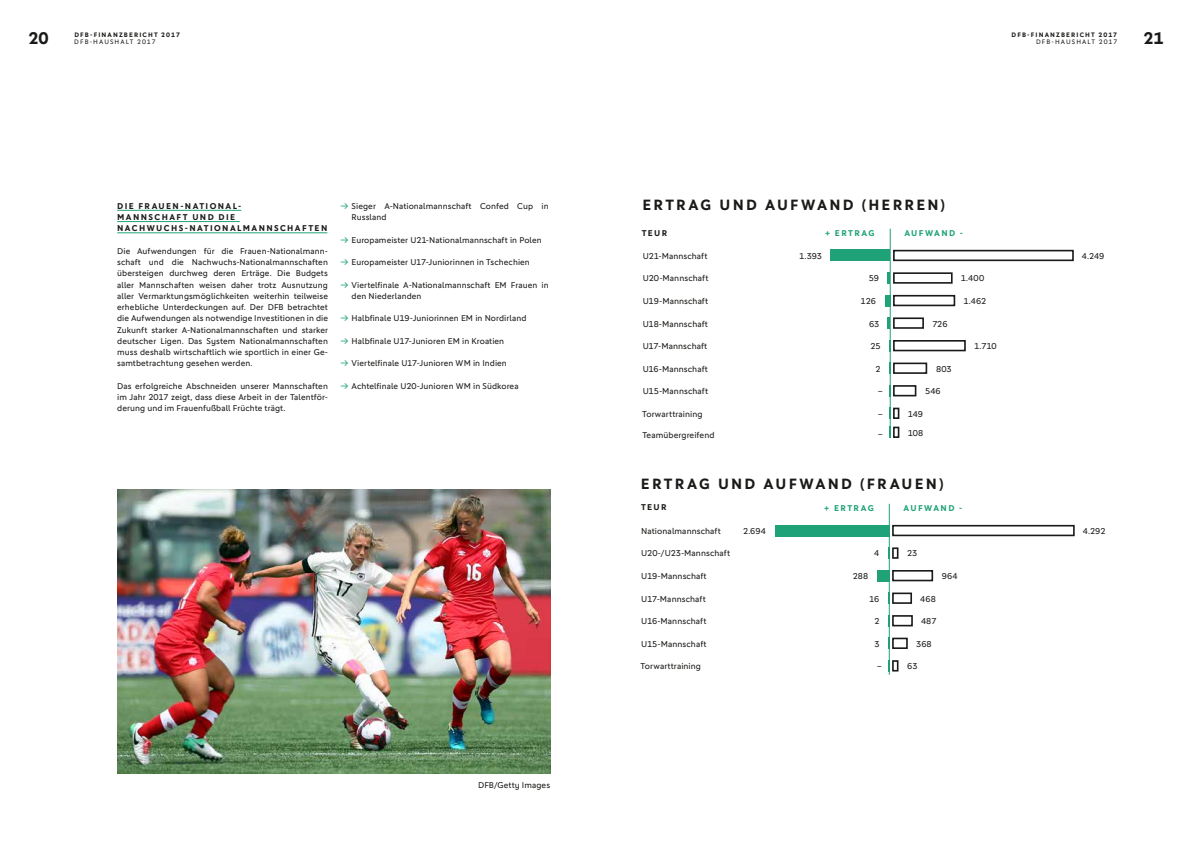
<style>
.page{position:relative;width:1191px;height:842px;background:#fff}
.page>*{position:absolute;margin:0;border:0;box-sizing:border-box;transform-origin:0 0}
.t1{font:700 17px "DFB Sans";color:#1a1a18}
.t2{font:700 15px "DFB Sans";letter-spacing:.15em;color:#1a1a18}
.t3{font:8.6px "DFB Sans";letter-spacing:.005em;color:#1a1a18}
.t4{font:8.5px/11.3px "DFB Sans";letter-spacing:.005em;color:#1a1a18;text-align:justify}
.t5{font:700 8.5px/11.3px "DFB Sans";letter-spacing:.165em;color:#1a1a18}
.t6{font:700 8.5px "DFB Sans";letter-spacing:.165em;color:#1fa277}
.t7{font:700 6.5px "DFB Sans";letter-spacing:.175em;color:#1a1a18}
.t8{font:6.5px "DFB Sans";letter-spacing:.16em;color:#1a1a18}
.s1{color:#1fa277}
</style>
<div class="page">
<hr style="left:117px;top:210px;width:124px;height:1px;background:#1fa277">
<hr style="left:117px;top:221px;width:123px;height:1px;background:#1fa277">
<hr style="left:117px;top:233px;width:210px;height:1px;background:#1fa277">
<div style="left:830px;top:250px;width:60px;height:11px;background:#1fa277"></div>
<svg style="left:887px;top:272px;width:3px;height:12px"></svg>
<svg style="left:887px;top:317px;width:3px;height:12px"></svg>
<div style="left:885px;top:295px;width:5px;height:11px;background:#1fa277"></div>
<div style="left:893px;top:272px;width:59px;height:12px;border:2px solid #1a1a18"></div>
<div style="left:893px;top:250px;width:180px;height:11px;border:2px solid #1a1a18"></div>
<div style="left:893px;top:295px;width:62px;height:11px;border:2px solid #1a1a18"></div>
<div style="left:893px;top:317px;width:31px;height:12px;border:2px solid #1a1a18"></div>
<div style="left:893px;top:340px;width:72px;height:11px;border:2px solid #1a1a18"></div>
<div style="left:893px;top:363px;width:34px;height:11px;border:2px solid #1a1a18"></div>
<div style="left:893px;top:385px;width:23px;height:11px;border:2px solid #1a1a18"></div>
<div style="left:893px;top:408px;width:6px;height:11px;border:2px solid #1a1a18"></div>
<div style="left:893px;top:427px;width:6px;height:11px;border:2px solid #1a1a18"></div>
<hr style="left:890px;top:229px;width:1px;height:209px;background:#1fa277">
<div style="left:774px;top:525px;width:115px;height:11px;background:#1fa277"></div>
<svg style="left:888px;top:547px;width:1px;height:12px"></svg>
<div style="left:877px;top:570px;width:12px;height:11px;background:#1fa277"></div>
<svg style="left:888px;top:592px;width:1px;height:12px"></svg>
<div style="left:892px;top:547px;width:6px;height:12px;border:2px solid #1a1a18"></div>
<div style="left:892px;top:525px;width:182px;height:11px;border:2px solid #1a1a18"></div>
<div style="left:892px;top:570px;width:41px;height:11px;border:2px solid #1a1a18"></div>
<div style="left:892px;top:592px;width:20px;height:12px;border:2px solid #1a1a18"></div>
<div style="left:892px;top:615px;width:21px;height:11px;border:2px solid #1a1a18"></div>
<div style="left:892px;top:638px;width:15px;height:11px;border:2px solid #1a1a18"></div>
<div style="left:892px;top:660px;width:6px;height:11px;border:2px solid #1a1a18"></div>
<hr style="left:889px;top:504px;width:1px;height:171px;background:#1fa277">
<img style="left:117px;top:489px;width:433px;height:284px">
<h1 class="t1" style="left:28px;top:28px;width:22px">20</h1>
<p class="t7" style="left:74px;top:31px;width:107px">DFB-FINANZBERICHT 2017</p>
<p class="t8" style="left:74px;top:38px;width:31px">DFB-Haushalt</p>
<p class="t8" style="left:137px;top:38px;width:20px">2017</p>
<p class="t5" style="left:117px;top:200px;width:212px">DIE FRAUEN-NATIONAL-<br>MANNSCHAFT UND DIE<br>NACHWUCHS-NATIONALMANNSCHAFTEN</p>
<p class="t4" style="left:117px;top:245px;width:212px">Die Aufwendungen für die Frauen-Nationalmann&shy;schaft und die Nachwuchs-Nationalmannschaften übersteigen durchweg deren Erträge. Die Budgets aller Mannschaften weisen daher trotz Ausnutzung aller Vermarktungsmöglichkeiten weiterhin teilweise erhebliche Unterdeckungen auf. Der DFB betrachtet die Aufwendungen als notwendige Investitionen in die Zukunft starker A-Nationalmannschaften und starker deutscher Ligen. Das System Nationalmannschaften muss deshalb wirtschaftlich wie sportlich in einer Ge&shy;samtbetrachtung gesehen werden.</p>
<p class="t4" style="left:117px;top:380px;width:212px">Das erfolgreiche Abschneiden unserer Mannschaften im Jahr 2017 zeigt, dass diese Arbeit in der Talentför&shy;derung und im Frauenfußball Früchte trägt.</p>
<p class="t4" style="left:351px;top:200px;width:199px;text-indent:-11px"><span class="s1">→</span> Sieger A-Nationalmannschaft Confed Cup in<br>Russland</p>
<p class="t4" style="left:340px;top:234px;width:203px"><span class="s1">→</span> Europameister U21-Nationalmannschaft in Polen</p>
<p class="t4" style="left:340px;top:256px;width:191px"><span class="s1">→</span> Europameister U17-Juniorinnen in Tschechien</p>
<p class="t4" style="left:351px;top:279px;width:199px;text-indent:-11px"><span class="s1">→</span> Viertelfinale A-Nationalmannschaft EM Frauen in den Niederlanden</p>
<p class="t4" style="left:340px;top:313px;width:188px"><span class="s1">→</span> Halbfinale U19-Juniorinnen EM in Nordirland</p>
<p class="t4" style="left:340px;top:335px;width:165px"><span class="s1">→</span> Halbfinale U17-Junioren EM in Kroatien</p>
<p class="t4" style="left:340px;top:358px;width:168px"><span class="s1">→</span> Viertelfinale U17-Junioren WM in Indien</p>
<p class="t4" style="left:340px;top:380px;width:180px"><span class="s1">→</span> Achtelfinale U20-Junioren WM in Südkorea</p>
<p class="t4" style="left:478px;top:779px;width:73px">DFB/Getty Images</p>
<h2 class="t2" style="left:642px;top:196px;width:304px">ERTRAG UND AUFWAND (HERREN)</h2>
<p class="t7" style="left:1011px;top:31px;width:107px">DFB-FINANZBERICHT 2017</p>
<p class="t8" style="left:1036px;top:38px;width:31px">DFB-Haushalt</p>
<p class="t8" style="left:1098px;top:38px;width:20px">2017</p>
<h1 class="t1" style="left:1143px;top:28px;width:22px">21</h1>
<p class="t5" style="left:641px;top:227px;width:27px">TEUR</p>
<p class="t6" style="left:825px;top:228px;width:51px">+ ERTRAG</p>
<p class="t6" style="left:904px;top:228px;width:60px">AUFWAND -</p>
<p class="t3" style="left:642px;top:251px;width:66px">U21-Mannschaft</p>
<p class="t3" style="left:799px;top:251px;width:24px">1.393</p>
<p class="t3" style="left:1082px;top:251px;width:24px">4.249</p>
<p class="t3" style="left:961px;top:273px;width:25px">1.400</p>
<p class="t3" style="left:963px;top:296px;width:24px">1.462</p>
<p class="t3" style="left:932px;top:319px;width:17px">726</p>
<p class="t3" style="left:974px;top:341px;width:24px">1.710</p>
<p class="t3" style="left:936px;top:364px;width:17px">803</p>
<p class="t3" style="left:925px;top:386px;width:17px">546</p>
<p class="t3" style="left:907px;top:409px;width:17px">149</p>
<p class="t3" style="left:642px;top:273px;width:67px">U20-Mannschaft</p>
<p class="t3" style="left:642px;top:296px;width:67px">U19-Mannschaft</p>
<p class="t3" style="left:642px;top:319px;width:67px">U18-Mannschaft</p>
<p class="t3" style="left:642px;top:341px;width:66px">U17-Mannschaft</p>
<p class="t3" style="left:642px;top:364px;width:67px">U16-Mannschaft</p>
<p class="t3" style="left:642px;top:386px;width:67px">U15-Mannschaft</p>
<p class="t3" style="left:642px;top:409px;width:62px">Torwarttraining</p>
<p class="t3" style="left:868px;top:273px;width:12px">59</p>
<p class="t3" style="left:860px;top:296px;width:17px">126</p>
<p class="t3" style="left:869px;top:319px;width:12px">63</p>
<p class="t3" style="left:870px;top:341px;width:12px">25</p>
<p class="t3" style="left:875px;top:364px;width:7px">2</p>
<p class="t3" style="left:877px;top:386px;width:7px">–</p>
<p class="t3" style="left:877px;top:409px;width:7px">–</p>
<p class="t3" style="left:642px;top:430px;width:74px">Teamübergreifend</p>
<p class="t3" style="left:877px;top:429px;width:7px">–</p>
<p class="t3" style="left:907px;top:428px;width:17px">108</p>
<h2 class="t2" style="left:641px;top:475px;width:304px">ERTRAG UND AUFWAND (FRAUEN)</h2>
<p class="t5" style="left:641px;top:502px;width:27px">TEUR</p>
<p class="t6" style="left:824px;top:503px;width:51px">+ ERTRAG</p>
<p class="t6" style="left:903px;top:503px;width:60px">AUFWAND -</p>
<p class="t3" style="left:641px;top:526px;width:81px">Nationalmannschaft</p>
<p class="t3" style="left:743px;top:526px;width:24px">2.694</p>
<p class="t3" style="left:641px;top:548px;width:90px">U20-/U23-Mannschaft</p>
<p class="t3" style="left:641px;top:571px;width:67px">U19-Mannschaft</p>
<p class="t3" style="left:641px;top:594px;width:66px">U17-Mannschaft</p>
<p class="t3" style="left:641px;top:616px;width:67px">U16-Mannschaft</p>
<p class="t3" style="left:641px;top:639px;width:67px">U15-Mannschaft</p>
<p class="t3" style="left:640px;top:661px;width:62px">Torwarttraining</p>
<p class="t3" style="left:874px;top:548px;width:7px">4</p>
<p class="t3" style="left:907px;top:548px;width:12px">23</p>
<p class="t3" style="left:852px;top:571px;width:17px">288</p>
<p class="t3" style="left:942px;top:571px;width:17px">964</p>
<p class="t3" style="left:869px;top:594px;width:12px">16</p>
<p class="t3" style="left:874px;top:616px;width:7px">2</p>
<p class="t3" style="left:874px;top:639px;width:7px">3</p>
<p class="t3" style="left:876px;top:661px;width:7px">–</p>
<p class="t3" style="left:920px;top:593px;width:17px">468</p>
<p class="t3" style="left:921px;top:616px;width:17px">487</p>
<p class="t3" style="left:916px;top:639px;width:17px">368</p>
<p class="t3" style="left:907px;top:661px;width:12px">63</p>
<p class="t3" style="left:1082px;top:526px;width:24px">4.292</p>
</div>
